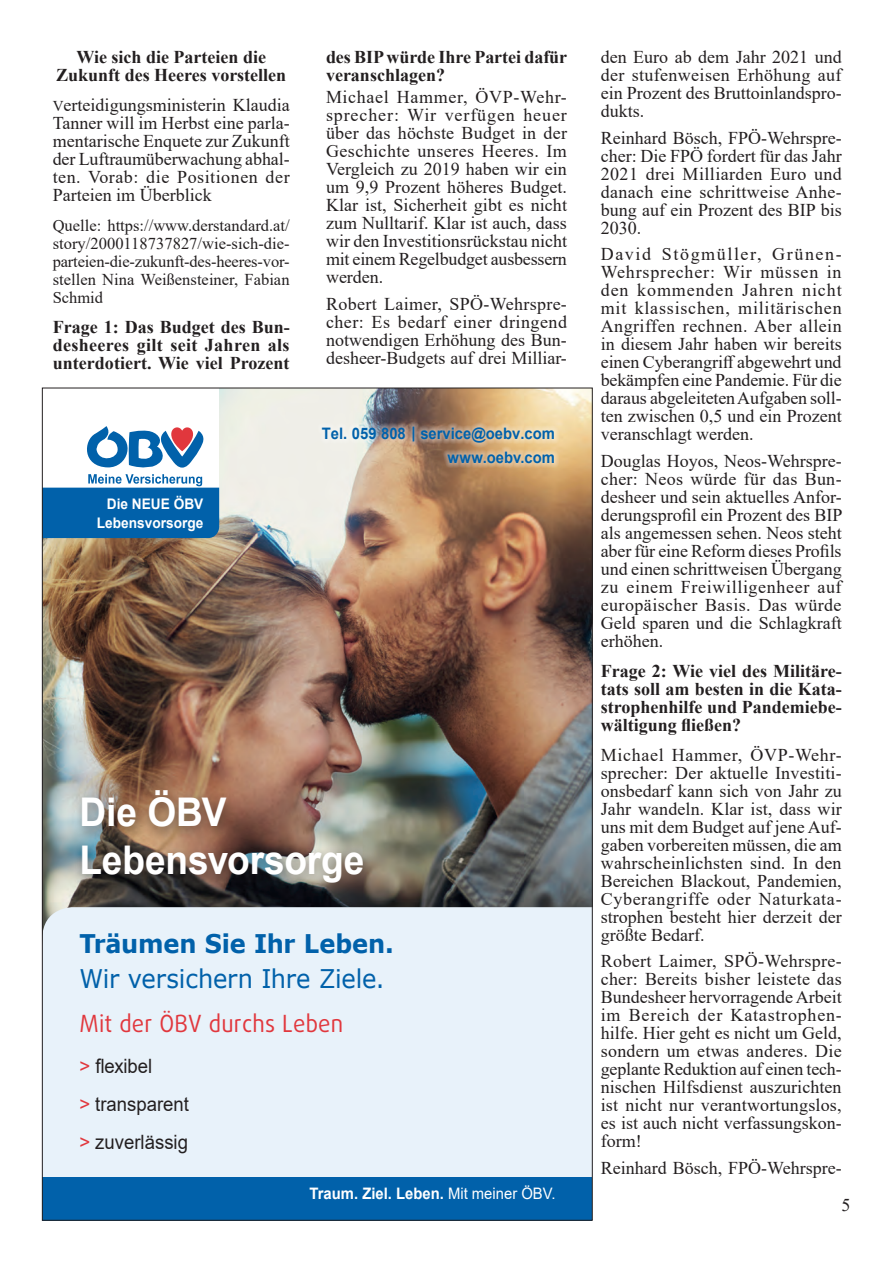
<style>
.page{position:relative;width:893px;height:1263px;background:#fff}
.page>*{position:absolute;margin:0;border:0;box-sizing:border-box;transform-origin:0 0}
.t1{font:700 39.6px/47.4px "Arial";letter-spacing:-.005em;color:#fff;scale:.94 1}
.t2{font:25.65px/35.5px "Verdana";letter-spacing:-.01em;color:#0161aa;scale:.94 1}
.t3{font:23.7px "Daxline Pro";letter-spacing:.01em;color:#e1373d;scale:.94 1}
.t4{font:19.8px/38.1px "Arial";color:#231f20;scale:.94 1}
.Body_Text{font:18px/18px "Times New Roman";color:#231f20;text-align:justify}
.Body_Text-2{font:700 18px/18px "Times New Roman";color:#231f20;text-align:justify}
.Body_Text-3{font:16.5px/18px "Times New Roman";color:#231f20;text-align:justify}
.t5{font:700 15.75px/23.7px "Arial";color:#0161aa;text-align:right;scale:.94 1}
.t6{font:700 15.75px "Arial";color:#fff;scale:.94 1}
.t7{font:700 14.55px/18.8px "Arial";color:#fff;text-align:right;scale:.94 1}
.s1{font-size:15px}
.s2{font-weight:700}
.s3{color:#e1373d}
.s4{font-weight:400}
</style>
<div class="page">
<img style="left:44px;top:390px;width:546px;height:517px">
<div style="left:42px;top:388px;width:177px;height:100px;background:#fff"></div>
<svg style="left:44px;top:426px;width:175px;height:112px"></svg>
<div style="left:44px;top:907px;width:546px;height:270px;background:#e8f2fa"></div>
<div style="left:74px;top:784px;width:300px;height:112px;background:#231f20;opacity:.5"></div>
<div style="left:317px;top:421px;width:242px;height:47px;background:#fff;opacity:.75"></div>
<div style="left:42px;top:1177px;width:550px;height:43px;background:#0161aa"></div>
<p class="Body_Text-2" style="left:56px;top:47px;width:232px;text-align:center">Wie sich die Parteien die<br>Zukunft des Heeres vorstellen</p>
<p class="Body_Text" style="left:53px;top:95px;width:239px"><span class="s1">V</span>erteidigungsministerin Klaudia Tanner will im Herbst eine parla&shy;mentarische Enquete zur Zukunft der Luftraumüberwachung abhal&shy;ten. Vorab: die Positionen der Parteien im Überblick</p>
<p class="Body_Text-3" style="left:53px;top:216px;width:239px">Quelle: https://www.derstandard.at/ story/2000118737827/wie-sich-die&shy;parteien-die-zukunft-des-heeres-vor&shy;stellen Nina Weißensteiner, Fabian Schmid</p>
<p class="Body_Text-2" style="left:53px;top:317px;width:239px">Frage 1: Das Budget des Bun&shy;desheeres gilt seit Jahren als unterdotiert. Wie viel Prozent</p>
<p class="t7" style="left:97px;top:495px;width:115px">Die NEUE ÖBV<br>Lebensvorsorge</p>
<p class="Body_Text-2" style="left:326px;top:47px;width:243px">des BIP würde Ihre Partei dafür veranschlagen?</p>
<p class="Body_Text" style="left:326px;top:88px;width:243px">Michael Hammer, ÖVP-Wehr&shy;sprecher: Wir verfügen heuer über das höchste Budget in der Geschichte unseres Heeres. Im Vergleich zu 2019 haben wir ein um 9,9 Prozent höheres Budget.<br>Klar ist, Sicherheit gibt es nicht zum Nulltarif. Klar ist auch, dass wir den Investitionsrückstau nicht mit einem Regelbudget ausbessern werden.</p>
<p class="Body_Text" style="left:326px;top:294px;width:243px">Robert Laimer, SPÖ-Wehrspre&shy;cher: Es bedarf einer dringend notwendigen Erhöhung des Bun&shy;desheer-Budgets auf drei Milliar-</p>
<p class="t5" style="left:322px;top:422px;width:250px">Tel. 059 808 | service@oebv.com www.oebv.com</p>
<p class="t1" style="left:79px;top:789px;width:305px">Die ÖBV<br>Lebensvorsorge</p>
<p class="t2" style="left:79px;top:925px;width:336px"><span class="s2">Träumen Sie Ihr Leben.<br></span>Wir versichern Ihre Ziele.</p>
<p class="t3" style="left:79px;top:1008px;width:282px">Mit der ÖBV durchs Leben</p>
<p class="t4" style="left:79px;top:1047px;width:118px"><span class="s3">&gt;</span> flexibel<br><span class="s3">&gt;</span> transparent <span class="s3">&gt;</span> zuverlässig</p>
<p class="t6" style="left:310px;top:1183px;width:263px">Traum. Ziel. Leben. <span class="s4">Mit meiner ÖBV.</span></p>
<p class="Body_Text" style="left:601px;top:48px;width:242px">den Euro ab dem Jahr 2021 und der stufenweisen Erhöhung auf ein Prozent des Bruttoinlandspro&shy;dukts.</p>
<p class="Body_Text" style="left:601px;top:128px;width:243px">Reinhard Bösch, FPÖ-Wehrspre&shy;cher: Die FPÖ fordert für das Jahr 2021 drei Milliarden Euro und danach eine schrittweise Anhe&shy;bung auf ein Prozent des BIP bis 2030.</p>
<p class="Body_Text" style="left:601px;top:245px;width:243px">David Stögmüller, Grünen-Wehrsprecher: Wir müssen in den kommenden Jahren nicht mit klassischen, militärischen Angriffen rechnen. Aber allein in diesem Jahr haben wir bereits einen Cyberangriff abgewehrt und bekämpfen eine Pandemie. Für die daraus abgeleiteten Aufgaben soll&shy;ten zwischen 0,5 und ein Prozent veranschlagt werden.</p>
<p class="Body_Text" style="left:601px;top:451px;width:243px">Douglas Hoyos, Neos-Wehrspre&shy;cher: Neos würde für das Bun&shy;desheer und sein aktuelles Anfor&shy;derungsprofil ein Prozent des BIP als angemessen sehen. Neos steht aber für eine Reform dieses Profils und einen schrittweisen Übergang zu einem Freiwilligenheer auf europäischer Basis. Das würde Geld sparen und die Schlagkraft erhöhen.</p>
<p class="Body_Text-2" style="left:601px;top:661px;width:242px">Frage 2: Wie viel des Militäre&shy;tats soll am besten in die Kata&shy;strophenhilfe und Pandemiebe&shy;wältigung fließen?</p>
<p class="Body_Text" style="left:601px;top:745px;width:243px">Michael Hammer, ÖVP-Wehr&shy;sprecher: Der aktuelle Investiti&shy;onsbedarf kann sich von Jahr zu Jahr wandeln. Klar ist, dass wir uns mit dem Budget auf jene Auf&shy;gaben vorbereiten müssen, die am wahrscheinlichsten sind. In den Bereichen Blackout, Pandemien, Cyberangriffe oder Naturkata&shy;strophen besteht hier derzeit der größte Bedarf.</p>
<p class="Body_Text" style="left:601px;top:952px;width:243px">Robert Laimer, SPÖ-Wehrspre&shy;cher: Bereits bisher leistete das Bundesheer hervorragende Arbeit im Bereich der Katastrophen&shy;hilfe. Hier geht es nicht um Geld, sondern um etwas anderes. Die geplante Reduktion auf einen tech&shy;nischen Hilfsdienst auszurichten ist nicht nur verantwortungslos, es ist auch nicht verfassungskon&shy;form!</p>
<p class="Body_Text" style="left:601px;top:1158px;width:242px">Reinhard Bösch, FPÖ-Wehrspre-</p>
<p class="Body_Text" style="left:841px;top:1196px;width:10px">5</p>
</div>
